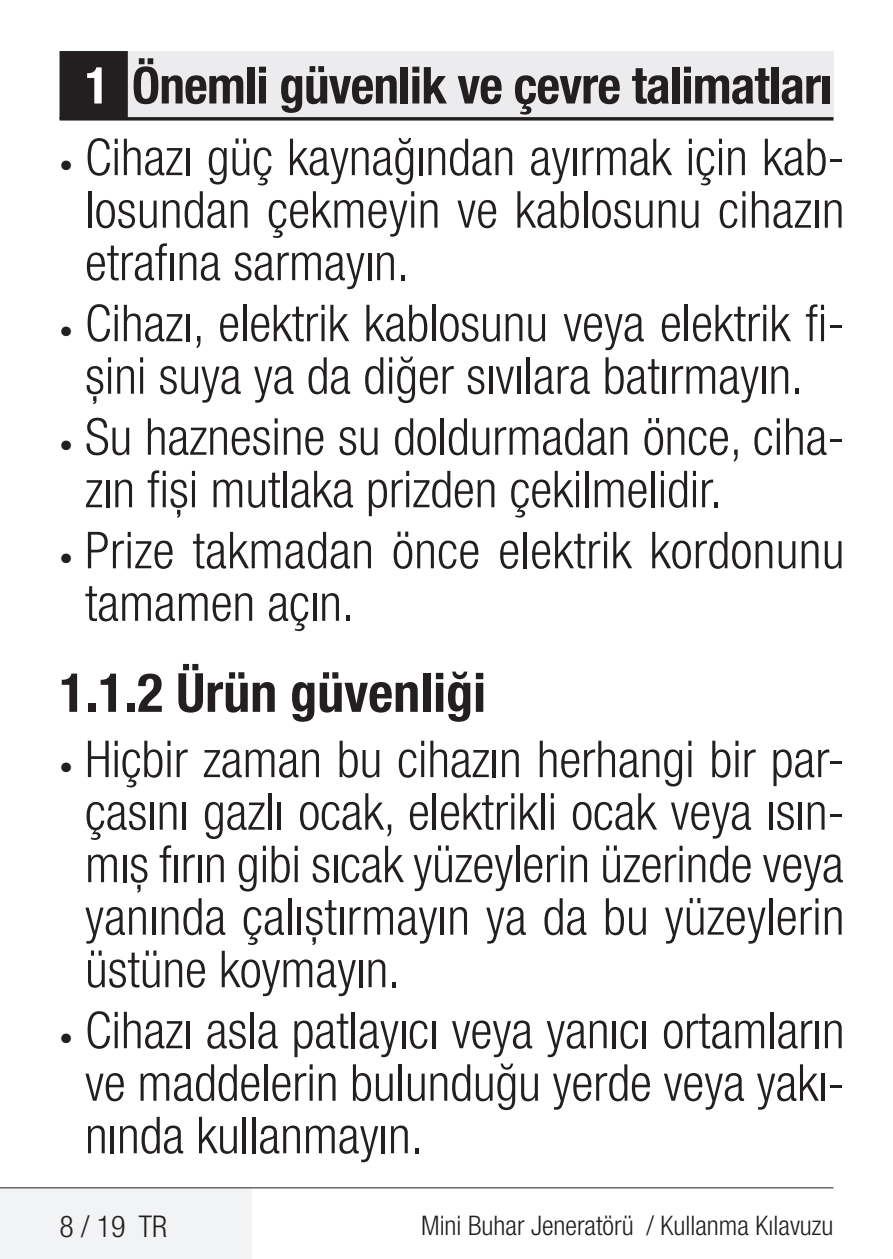
<style>
.page{position:relative;width:893px;height:1259px;background:#fff}
.page>*{position:absolute;margin:0;border:0;box-sizing:border-box;transform-origin:0 0}
.t1{font:700 condensed 54px "Helvetica Neue LT Pro";color:#231f20}
.t2{font:300 condensed 51px/52.5px "Helvetica Neue LT Pro";color:#231f20;text-align:justify}
.t3{font:700 condensed 51px "Helvetica Neue LT Pro";letter-spacing:-.015em;color:#231f20}
.t4{font:300 condensed 30px "Helvetica Neue LT Pro";color:#231f20}
.t5{font:300 condensed 27px "Helvetica Neue LT Pro";color:#231f20}
.s1{color:#fff}
.s2{font-weight:700;font-size:27px}
</style>
<div class="page">
<div style="left:60px;top:51px;width:773px;height:68px;background:#ececee"></div>
<hr style="left:60px;top:117px;width:773px;height:3px;background:#231f20">
<div style="left:61px;top:53px;width:65px;height:65px;background:#231f20"></div>
<div style="left:60px;top:51px;width:68px;height:68px;border:3px solid #231f20"></div>
<div style="left:0;top:1188px;width:252px;height:71px;background:#f2f3f4"></div>
<hr style="left:0;top:1187px;width:833px;height:1px;background:#231f20">
<p class="t3" style="left:85px;top:54px;width:749px"><span class="s1">1</span> Önemli güvenlik ve çevre talimatları</p>
<p class="t2" style="left:85px;top:130px;width:761px;text-indent:-26px"><span class="s2">•</span> Cihazı güç kaynağından ayırmak için kab&shy;losundan çekmeyin ve kablosunu cihazın etrafına sarmayın.</p>
<p class="t2" style="left:60px;top:296px;width:786px;text-align:center"><span class="s2">•</span> Cihazı, elektrik kablosunu veya elektrik fi&shy;şini suya ya da diğer sıvılara batırmayın.</p>
<p class="t2" style="left:85px;top:410px;width:761px;text-indent:-26px"><span class="s2">•</span> Su haznesine su doldurmadan önce, ciha&shy;zın fişi mutlaka prizden çekilmelidir.</p>
<p class="t2" style="left:85px;top:523px;width:761px;text-indent:-26px"><span class="s2">•</span> Prize takmadan önce elektrik kordonunu tamamen açın.</p>
<p class="t1" style="left:60px;top:660px;width:428px">1.1.2 Ürün güvenliği</p>
<p class="t2" style="left:85px;top:732px;width:761px;text-indent:-26px"><span class="s2">•</span> Hiçbir zaman bu cihazın herhangi bir par&shy;çasını gazlı ocak, elektrikli ocak veya ısın&shy;mış fırın gibi sıcak yüzeylerin üzerinde veya yanında çalıştırmayın ya da bu yüzeylerin üstüne koymayın.</p>
<p class="t2" style="left:85px;top:1003px;width:761px;text-indent:-26px"><span class="s2">•</span> Cihazı asla patlayıcı veya yanıcı ortamların ve maddelerin bulunduğu yerde veya yakı&shy;nında kullanmayın.</p>
<p class="t4" style="left:60px;top:1208px;width:109px">8 / 19 TR</p>
<p class="t5" style="left:421px;top:1210px;width:414px">Mini Buhar Jeneratörü / Kullanma Kılavuzu</p>
</div>
